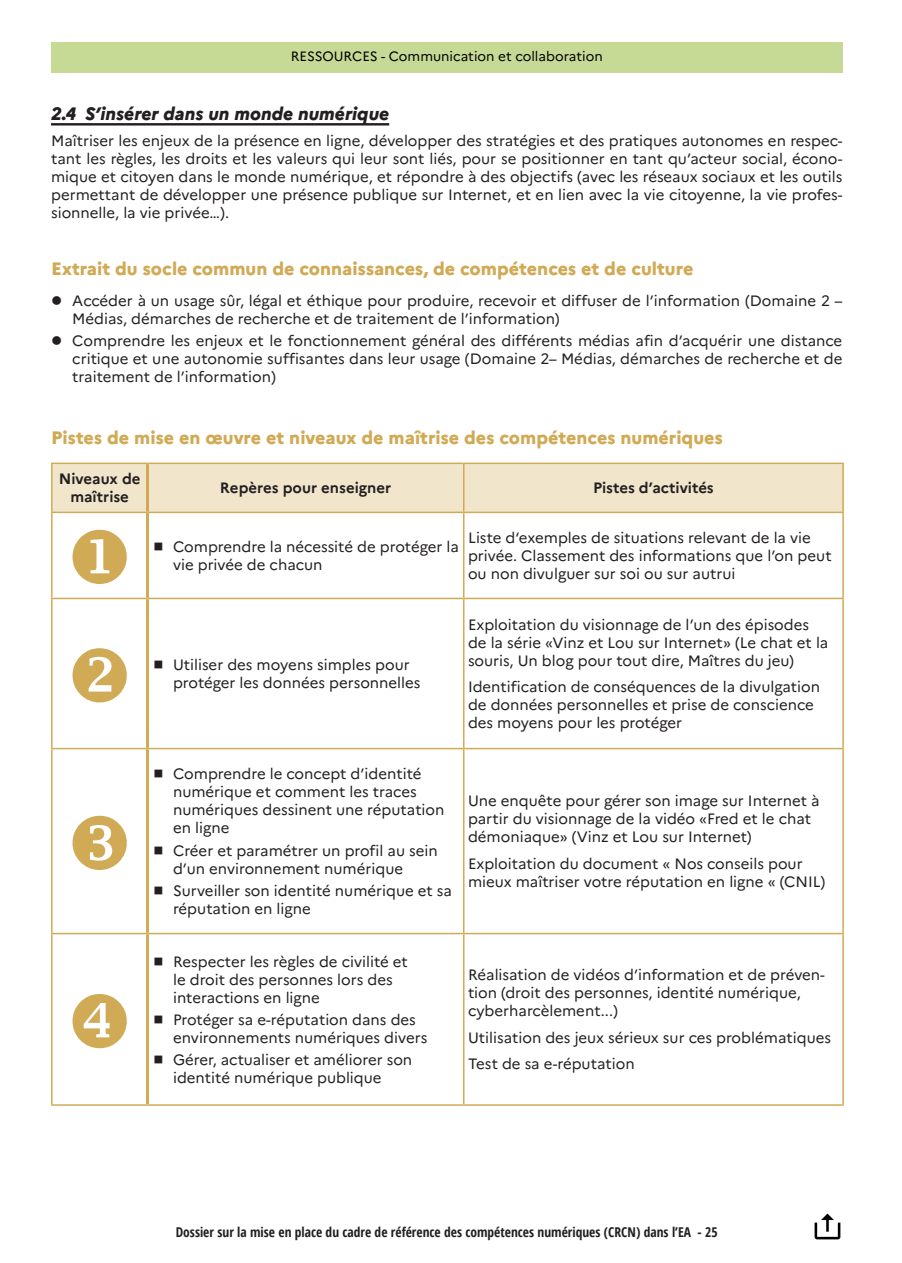
<style>
.page{position:relative;width:902px;height:1263px;background:#fff}
.page>*{position:absolute;margin:0;border:0;box-sizing:border-box;transform-origin:0 0}
.Sous_1-1_et_titre_ta{font:800 18px "Marianne";color:#d0aa55}
._1-1_Inter-titre_Con{font:italic 800 18px "Marianne";color:#231f20}
.TEXTE_ARTICLES{font:15px/18px "Marianne";color:#231f20}
.Texte-colonne_tablea{font:15px/18px "Marianne";color:#231f20}
.Titre_colonne-SPS_10{font:700 15px/18px "Marianne";color:#231f20;text-align:center}
.t1{font:700 13.5px "Open Sans Condensed";color:#231f20}
.RAPPEL-TITRE_Partie{font:13.5px "Marianne";color:#000}
</style>
<div class="page">
<img style="left:814px;top:1213px;width:27px;height:27px">
<div style="left:51px;top:43px;width:791px;height:30px;background:#c7da95"></div>
<hr style="left:51px;top:123px;width:338px;height:3px;background:#231f20">
<div style="left:53px;top:464px;width:789px;height:48px;background:#f1e6cc"></div>
<hr style="left:51px;top:513px;width:2px;height:85px;background:#d0aa55">
<hr style="left:463px;top:513px;width:1px;height:85px;background:#d0aa55">
<hr style="left:842px;top:513px;width:1px;height:85px;background:#d0aa55">
<hr style="left:51px;top:598px;width:96px;height:1px;background:#d0aa55">
<hr style="left:51px;top:599px;width:2px;height:149px;background:#d0aa55">
<hr style="left:147px;top:598px;width:316px;height:1px;background:#d0aa55">
<hr style="left:463px;top:598px;width:380px;height:1px;background:#d0aa55">
<hr style="left:463px;top:599px;width:1px;height:149px;background:#d0aa55">
<hr style="left:842px;top:599px;width:1px;height:149px;background:#d0aa55">
<hr style="left:51px;top:748px;width:96px;height:1px;background:#d0aa55">
<hr style="left:51px;top:749px;width:2px;height:184px;background:#d0aa55">
<hr style="left:147px;top:748px;width:316px;height:1px;background:#d0aa55">
<hr style="left:463px;top:748px;width:380px;height:1px;background:#d0aa55">
<hr style="left:463px;top:749px;width:1px;height:184px;background:#d0aa55">
<hr style="left:842px;top:749px;width:1px;height:184px;background:#d0aa55">
<hr style="left:51px;top:933px;width:96px;height:1px;background:#d0aa55">
<hr style="left:51px;top:934px;width:2px;height:170px;background:#d0aa55">
<hr style="left:147px;top:933px;width:316px;height:1px;background:#d0aa55">
<hr style="left:463px;top:933px;width:380px;height:1px;background:#d0aa55">
<hr style="left:463px;top:934px;width:1px;height:170px;background:#d0aa55">
<hr style="left:842px;top:934px;width:1px;height:170px;background:#d0aa55">
<hr style="left:146px;top:513px;width:3px;height:85px;background:#d0aa55">
<hr style="left:146px;top:599px;width:3px;height:149px;background:#d0aa55">
<hr style="left:146px;top:749px;width:3px;height:184px;background:#d0aa55">
<hr style="left:146px;top:934px;width:3px;height:170px;background:#d0aa55">
<hr style="left:51px;top:463px;width:96px;height:1px;background:#d0aa55">
<hr style="left:51px;top:464px;width:2px;height:48px;background:#d0aa55">
<hr style="left:147px;top:463px;width:316px;height:1px;background:#d0aa55">
<hr style="left:463px;top:463px;width:380px;height:1px;background:#d0aa55">
<hr style="left:463px;top:464px;width:1px;height:48px;background:#d0aa55">
<hr style="left:842px;top:464px;width:1px;height:48px;background:#d0aa55">
<hr style="left:51px;top:512px;width:96px;height:1px;background:#d0aa55">
<hr style="left:147px;top:512px;width:316px;height:1px;background:#d0aa55">
<hr style="left:463px;top:512px;width:380px;height:1px;background:#d0aa55">
<hr style="left:146px;top:464px;width:3px;height:48px;background:#d0aa55">
<hr style="left:51px;top:1104px;width:96px;height:2px;background:#d0aa55">
<hr style="left:147px;top:1104px;width:316px;height:2px;background:#d0aa55">
<hr style="left:463px;top:1104px;width:380px;height:2px;background:#d0aa55">
<p class="RAPPEL-TITRE_Partie" style="left:291px;top:48px;width:313px">RESSOURCES - Communication et collaboration</p>
<p class="RAPPEL-TITRE_Partie" style="left:429px;top:48px;width:37px">Texte</p>
<p class="_1-1_Inter-titre_Con" style="left:51px;top:102px;width:339px">2.4 S’insérer dans un monde numérique</p>
<p class="TEXTE_ARTICLES" style="left:51px;top:132px;width:792px;text-align:justify">Maîtriser les enjeux de la présence en ligne, développer des stratégies et des pratiques autonomes en respec&shy;tant les règles, les droits et les valeurs qui leur sont liés, pour se positionner en tant qu’acteur social, écono&shy;mique et citoyen dans le monde numérique, et répondre à des objectifs (avec les réseaux sociaux et les outils permettant de développer une présence publique sur Internet, et en lien avec la vie citoyenne, la vie profes&shy;sionnelle, la vie privée…).</p>
<p class="Sous_1-1_et_titre_ta" style="left:51px;top:258px;width:643px">Extrait du socle commun de connaissances, de compétences et de culture</p>
<p class="TEXTE_ARTICLES" style="left:72px;top:291px;width:771px">Accéder à un usage sûr, légal et éthique pour produire, recevoir et diffuser de l’information (Domaine 2 –<br>Médias, démarches de recherche et de traitement de l’information)</p>
<p class="TEXTE_ARTICLES" style="left:72px;top:332px;width:771px;text-align:justify">Comprendre les enjeux et le fonctionnement général des différents médias afin d’acquérir une distance critique et une autonomie suffisantes dans leur usage (Domaine 2– Médias, démarches de recherche et de traitement de l’information)</p>
<p class="Sous_1-1_et_titre_ta" style="left:51px;top:426px;width:673px">Pistes de mise en œuvre et niveaux de maîtrise des compétences numériques</p>
<p class="Titre_colonne-SPS_10" style="left:59px;top:470px;width:83px">Niveaux de maîtrise</p>
<p class="Titre_colonne-SPS_10" style="left:220px;top:479px;width:173px">Repères pour enseigner</p>
<p class="Titre_colonne-SPS_10" style="left:593px;top:479px;width:122px">Pistes d’activités</p>
<p class="TEXTE_ARTICLES" style="left:173px;top:537px;width:287px">Comprendre la nécessité de protéger la vie privée de chacun</p>
<p class="Texte-colonne_tablea" style="left:468px;top:528px;width:365px">Liste d‘exemples de situations relevant de la vie privée. Classement des informations que l’on peut ou non divulguer sur soi ou sur autrui</p>
<p class="TEXTE_ARTICLES" style="left:173px;top:656px;width:249px">Utiliser des moyens simples pour protéger les données personnelles</p>
<p class="TEXTE_ARTICLES" style="left:173px;top:765px;width:273px">Comprendre le concept d’identité numérique et comment les traces numériques dessinent une réputation en ligne</p>
<p class="TEXTE_ARTICLES" style="left:173px;top:841px;width:266px">Créer et paramétrer un profil au sein d’un environnement numérique</p>
<p class="TEXTE_ARTICLES" style="left:173px;top:881px;width:280px">Surveiller son identité numérique et sa réputation en ligne</p>
<p class="TEXTE_ARTICLES" style="left:173px;top:952px;width:236px">Respecter les règles de civilité et le droit des personnes lors des interactions en ligne</p>
<p class="TEXTE_ARTICLES" style="left:173px;top:1010px;width:256px">Protéger sa e-réputation dans des environnements numériques divers</p>
<p class="TEXTE_ARTICLES" style="left:173px;top:1051px;width:241px">Gérer, actualiser et améliorer son identité numérique publique</p>
<p class="Texte-colonne_tablea" style="left:468px;top:615px;width:362px">Exploitation du visionnage de l’un des épisodes de la série «Vinz et Lou sur Internet» (Le chat et la souris, Un blog pour tout dire, Maîtres du jeu)</p>
<p class="Texte-colonne_tablea" style="left:468px;top:678px;width:353px">Identification de conséquences de la divulgation de données personnelles et prise de conscience des moyens pour les protéger</p>
<p class="Texte-colonne_tablea" style="left:468px;top:792px;width:353px">Une enquête pour gérer son image sur Internet à partir du visionnage de la vidéo «Fred et le chat démoniaque» (Vinz et Lou sur Internet)</p>
<p class="Texte-colonne_tablea" style="left:468px;top:854px;width:359px">Exploitation du document « Nos conseils pour mieux maîtriser votre réputation en ligne « (CNIL)</p>
<p class="Texte-colonne_tablea" style="left:468px;top:966px;width:358px">Réalisation de vidéos d’information et de préven&shy;tion (droit des personnes, identité numérique, cyberharcèlement...)</p>
<p class="Texte-colonne_tablea" style="left:468px;top:1028px;width:364px">Utilisation des jeux sérieux sur ces problématiques</p>
<p class="Texte-colonne_tablea" style="left:468px;top:1055px;width:168px">Test de sa e-réputation</p>
<p class="t1" style="left:176px;top:1223px;width:543px">Dossier sur la mise en place du cadre de référence des compétences numériques (CRCN) dans l’EA - 25</p>
</div>
